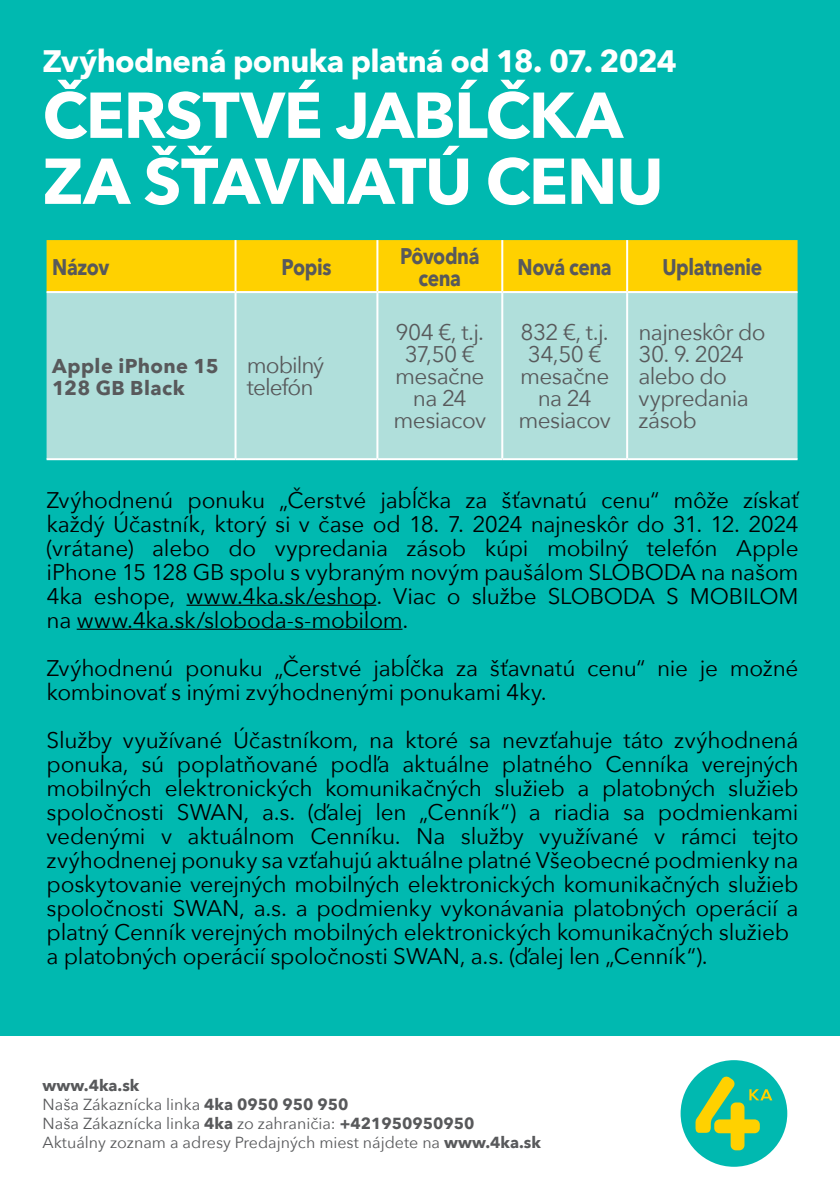
<style>
.page{position:relative;width:840px;height:1191px;background:#fff}
.page>*{position:absolute;margin:0;border:0;box-sizing:border-box;transform-origin:0 0}
.t1{font:700 64px/66px "Avenir Next";letter-spacing:-.02em;color:#fff}
.t2{font:700 31px "Avenir Next";letter-spacing:-.02em;color:#fff}
.t3{font:22.6px/24px "Avenir Next";letter-spacing:-.01em;color:#000}
.t4{font:22.6px/22px "Avenir Next";letter-spacing:-.03em;color:#58595b}
.t5{font:700 22.6px/22px "Avenir Next";letter-spacing:-.02em;color:#58595b;text-align:center;scale:.85 1}
.t6{font:700 20px/22px "Avenir Next";letter-spacing:.02em;color:#58595b}
.t7{font:16px/19.2px "Avenir Next";color:#58595b}
.s1{font-weight:700}
</style>
<div class="page">
<div style="left:0;top:0;width:839px;height:1191px;background:#00b9b0"></div>
<div style="left:0;top:1036px;width:839px;height:155px;background:#fff"></div>
<div style="left:47px;top:240px;width:750px;height:51px;background:#ffd100"></div>
<div style="left:47px;top:293px;width:750px;height:165px;background:#b0dfdb"></div>
<hr style="left:234px;top:240px;width:2px;height:51px;background:#fff">
<hr style="left:376px;top:240px;width:2px;height:51px;background:#fff">
<hr style="left:501px;top:240px;width:2px;height:51px;background:#fff">
<hr style="left:625px;top:240px;width:2px;height:51px;background:#fff">
<hr style="left:47px;top:291px;width:188px;height:2px;background:#fff">
<hr style="left:235px;top:291px;width:142px;height:2px;background:#fff">
<hr style="left:234px;top:293px;width:2px;height:165px;background:#fff">
<hr style="left:377px;top:291px;width:125px;height:2px;background:#fff">
<hr style="left:376px;top:293px;width:2px;height:165px;background:#fff">
<hr style="left:502px;top:291px;width:124px;height:2px;background:#fff">
<hr style="left:501px;top:293px;width:2px;height:165px;background:#fff">
<hr style="left:626px;top:291px;width:171px;height:2px;background:#fff">
<hr style="left:625px;top:293px;width:2px;height:165px;background:#fff">
<hr style="left:47px;top:458px;width:188px;height:2px;background:#fff">
<hr style="left:235px;top:458px;width:142px;height:2px;background:#fff">
<hr style="left:377px;top:458px;width:125px;height:2px;background:#fff">
<hr style="left:502px;top:458px;width:124px;height:2px;background:#fff">
<hr style="left:626px;top:458px;width:171px;height:2px;background:#fff">
<svg style="left:680px;top:1060px;width:106px;height:106px"></svg>
<hr style="left:186px;top:604px;width:190px;height:2px;background:#000">
<hr style="left:77px;top:628px;width:325px;height:2px;background:#000">
<h2 class="t2" style="left:43px;top:34px;width:635px">Zvýhodnená ponuka platná od 18. 07. 2024</h2>
<h1 class="t1" style="left:43px;top:81px;width:622px">ČERSTVÉ JABĹČKA<br>ZA ŠŤAVNATÚ CENU</h1>
<p class="t5" style="left:52px;top:255px;width:69px">Názov</p>
<p class="t5" style="left:281px;top:255px;width:60px">Popis</p>
<p class="t5" style="left:400px;top:244px;width:95px">Pôvodná cena</p>
<p class="t5" style="left:517px;top:255px;width:112px">Nová cena</p>
<p class="t5" style="left:662px;top:255px;width:119px">Uplatnenie</p>
<p class="t6" style="left:52px;top:354px;width:168px">Apple iPhone 15<br>128 GB Black</p>
<p class="t4" style="left:247px;top:353px;width:79px">mobilný telefón</p>
<p class="t4" style="left:393px;top:320px;width:94px;text-align:center">904 €, t.j.<br>37,50 € mesačne na 24 mesiacov</p>
<p class="t4" style="left:518px;top:320px;width:94px;text-align:center">832 €, t.j.<br>34,50 € mesačne na 24 mesiacov</p>
<p class="t4" style="left:638px;top:320px;width:129px">najneskôr do</p>
<p class="t4" style="left:638px;top:342px;width:112px">30. 9. 2024 alebo do vypredania zásob</p>
<p class="t3" style="left:47px;top:486px;width:753px;text-align:justify">Zvýhodnenú ponuku „Čerstvé jabĺčka za šťavnatú cenu“ môže získať každý Účastník, ktorý si v čase od 18. 7. 2024 najneskôr do 31. 12. 2024 (vrátane) alebo do vypredania zásob kúpi mobilný telefón Apple iPhone 15 128 GB spolu s vybraným novým paušálom SLOBODA na našom 4ka eshope, www.4ka.sk/eshop. Viac o službe SLOBODA S MOBILOM na www.4ka.sk/sloboda-s-mobilom.</p>
<p class="t3" style="left:47px;top:655px;width:753px">Zvýhodnenú ponuku „Čerstvé jabĺčka za šťavnatú cenu“ nie je možné kombinovať s inými zvýhodnenými ponukami 4ky.</p>
<p class="t3" style="left:47px;top:727px;width:753px">Služby využívané Účastníkom, na ktoré sa nevzťahuje táto zvýhodnená ponuka, sú poplatňované podľa aktuálne platného Cenníka verejných mobilných elektronických komunikačných služieb a platobných služieb spoločnosti SWAN, a.s. (ďalej len „Cenník“) a riadia sa podmienkami vedenými v aktuálnom Cenníku. Na služby využívané v rámci tejto zvýhodnenej ponuky sa vzťahujú aktuálne platné Všeobecné podmienky na poskytovanie verejných mobilných elektronických komunikačných služieb spoločnosti SWAN, a.s. a podmienky vykonávania platobných operácií a platný Cenník verejných mobilných elektronických komunikačných služieb a platobných operácií spoločnosti SWAN, a.s. (ďalej len „Cenník“).</p>
<p class="t7" style="left:43px;top:1074px;width:499px"><span class="s1">www.4ka.sk<br></span>Naša Zákaznícka linka <span class="s1">4ka 0950 950 950<br></span>Naša Zákaznícka linka <span class="s1">4ka</span> zo zahraničia: <span class="s1">+421950950950<br></span>Aktuálny zoznam a adresy Predajných miest nájdete na <span class="s1">www.4ka.sk</span></p>
</div>
